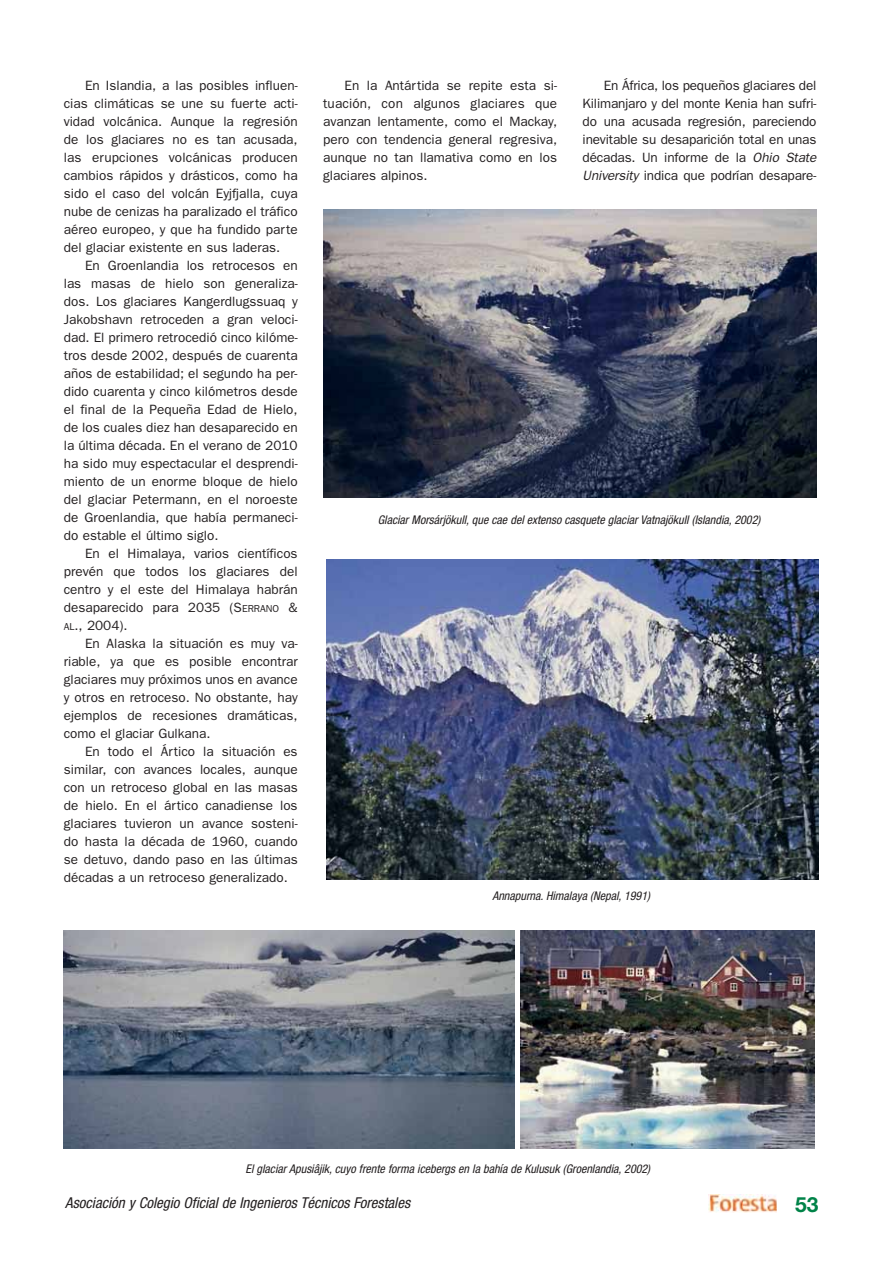
<style>
.page{position:relative;width:893px;height:1263px;background:#fff}
.page>*{position:absolute;margin:0;border:0;box-sizing:border-box;transform-origin:0 0}
.t1{font:700 21px "Helvetica Neue";color:#008348}
.t2{font:italic condensed 15px "Helvetica Neue";color:#231f20}
.t3{font:13.5px/18px "Franklin Gothic";color:#231f20;text-align:justify}
.t4{font:italic condensed 12px "Helvetica Neue";color:#231f20}
.s1{font-style:inherit}
.s2{font-size:10.05px}
.s3{font-style:italic}
</style>
<div class="page">
<img style="left:708px;top:1195px;width:68px;height:17px">
<img style="left:323px;top:210px;width:493px;height:288px">
<img style="left:64px;top:930px;width:451px;height:219px">
<img style="left:520px;top:930px;width:295px;height:219px">
<img style="left:326px;top:559px;width:492px;height:321px">
<p class="t3" style="left:64px;top:78px;width:235px;text-indent:21px">En Islandia, a las posibles influen&shy;cias climáticas se une su fuerte acti&shy;vidad volcánica. Aunque la regresión de los glaciares no es tan acusada, las erupciones volcánicas producen cambios rápidos y drásticos, como ha sido el caso del volcán Eyjfjalla, cuya nube de cenizas ha paralizado el tráfico aéreo europeo, y que ha fundido parte del glaciar existente en sus laderas.</p>
<p class="t3" style="left:64px;top:258px;width:235px;text-indent:21px">En Groenlandia los retrocesos en las masas de hielo son generaliza&shy;dos. Los glaciares Kangerdlugssuaq y Jakobshavn retroceden a gran veloci&shy;dad. El primero retrocedió cinco kilóme&shy;tros desde 2002, después de cuarenta años de estabilidad; el segundo ha per&shy;dido cuarenta y cinco kilómetros desde el final de la Pequeña Edad de Hielo, de los cuales diez han desaparecido en la última década. En el verano de 2010 ha sido muy espectacular el desprendi&shy;miento de un enorme bloque de hielo del glaciar Petermann, en el noroeste de Groenlandia, que había permaneci&shy;do estable el último siglo.</p>
<p class="t3" style="left:64px;top:546px;width:235px;text-indent:21px">En el Himalaya, varios científicos prevén que todos los glaciares del centro y el este del Himalaya habrán desaparecido para 2035 <span class="s1">(S</span><span class="s2">ERRANO</span> <span class="s1">&amp; </span><span class="s2">AL</span><span class="s1">.,</span> 2004).</p>
<p class="t3" style="left:64px;top:636px;width:235px;text-indent:21px">En Alaska la situación es muy va&shy;riable, ya que es posible encontrar glaciares muy próximos unos en avance y otros en retroceso. No obstante, hay ejemplos de recesiones dramáticas, como el glaciar Gulkana.</p>
<p class="t3" style="left:64px;top:744px;width:235px;text-indent:21px">En todo el Ártico la situación es similar, con avances locales, aunque con un retroceso global en las masas de hielo. En el ártico canadiense los glaciares tuvieron un avance sosteni&shy;do hasta la década de 1960, cuando se detuvo, dando paso en las últimas décadas a un retroceso generalizado.</p>
<p class="t3" style="left:323px;top:78px;width:235px;text-indent:21px">En la Antártida se repite esta si&shy;tuación, con algunos glaciares que avanzan lentamente, como el Mackay, pero con tendencia general regresiva, aunque no tan llamativa como en los glaciares alpinos.</p>
<p class="t3" style="left:582px;top:78px;width:235px;text-indent:21px">En África, los pequeños glaciares del Kilimanjaro y del monte Kenia han sufri&shy;do una acusada regresión, pareciendo inevitable su desaparición total en unas décadas. Un informe de la <span class="s3">Ohio State University</span> indica que podrían desapare-</p>
<p class="t4" style="left:378px;top:516px;width:384px">Glaciar Morsárjökull, que cae del extenso casquete glaciar Vatnajökull (Islandia, 2002)</p>
<p class="t4" style="left:492px;top:892px;width:159px">Annapurna. Himalaya (Nepal, 1991)</p>
<p class="t4" style="left:245px;top:1165px;width:406px">El glaciar Apusiâjik, cuyo frente forma icebergs en la bahía de Kulusuk (Groenlandia, 2002)</p>
<p class="t2" style="left:65px;top:1197px;width:346px">Asociación y Colegio Oficial de Ingenieros Técnicos Forestales</p>
<h1 class="t1" style="left:795px;top:1197px;width:25px">53</h1>
</div>
